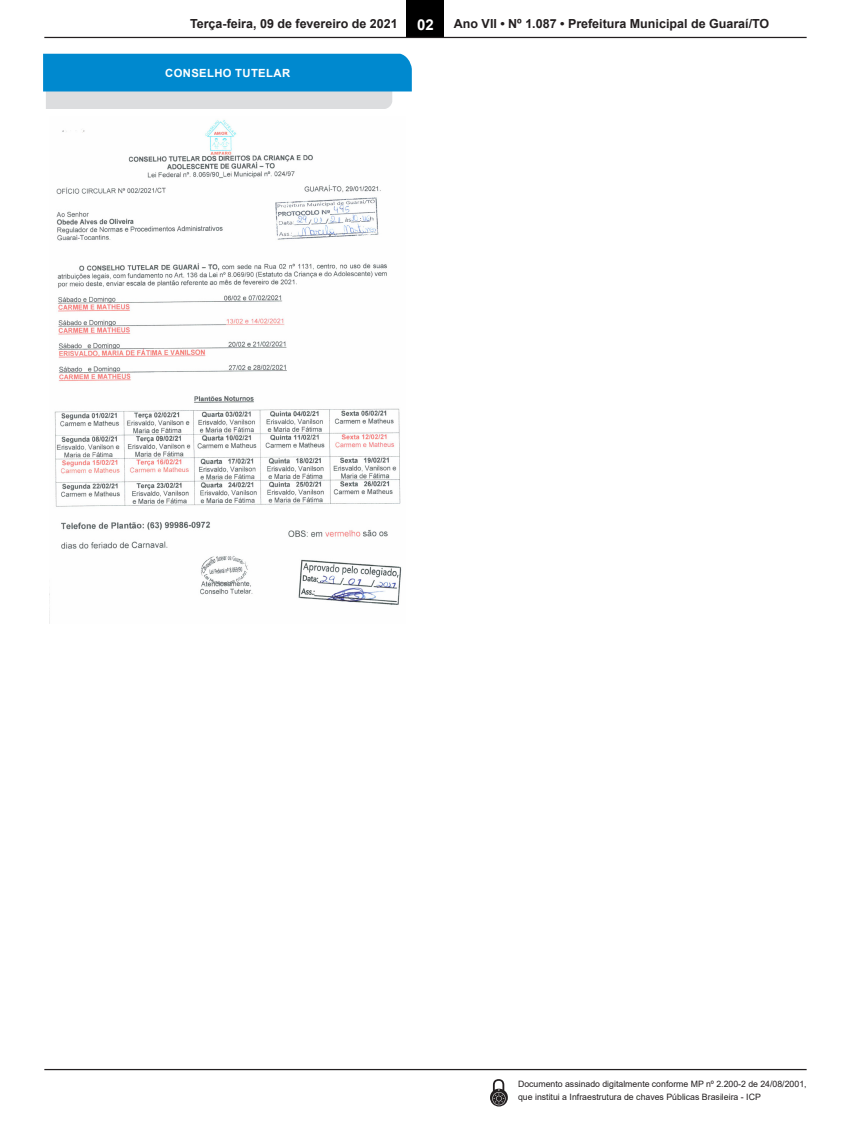
<style>
.page{position:relative;width:851px;height:1134px;background:#fff}
.page>*{position:absolute;margin:0;border:0;box-sizing:border-box;transform-origin:0 0}
.t1{font:700 15px "Arial";color:#fff}
.t2{font:700 12.5px "Arial";color:#231f20}
.Chancela2{font:700 11.25px "Arial";letter-spacing:.035em;color:#fff}
.t3{font:8.75px/12.5px "Arial";color:#231f20}
</style>
<div class="page">
<div style="left:406px;top:0;width:38px;height:37px;background:#000"></div>
<hr style="left:44px;top:37px;width:762px;height:1px;background:#231f20">
<hr style="left:44px;top:1069px;width:762px;height:1px;background:#231f20">
<svg style="left:490px;top:1079px;width:17px;height:27px"></svg>
<svg style="left:43px;top:54px;width:369px;height:55px;background:#47a4d4"></svg>
<img style="left:49px;top:120px;width:353px;height:503px">
<h2 class="t2" style="left:190px;top:15px;width:209px">Terça-feira, 09 de fevereiro de 2021</h2>
<h1 class="t1" style="left:417px;top:14px;width:18px">02</h1>
<h2 class="t2" style="left:454px;top:15px;width:317px">Ano VII • Nº 1.087 • Prefeitura Municipal de Guaraí/TO</h2>
<p class="Chancela2" style="left:165px;top:65px;width:126px">CONSELHO TUTELAR</p>
<p class="t3" style="left:518px;top:1078px;width:290px">Documento assinado digitalmente conforme MP nº 2.200-2 de 24/08/2001, que institui a Infraestrutura de chaves Públicas Brasileira - ICP</p>
</div>
